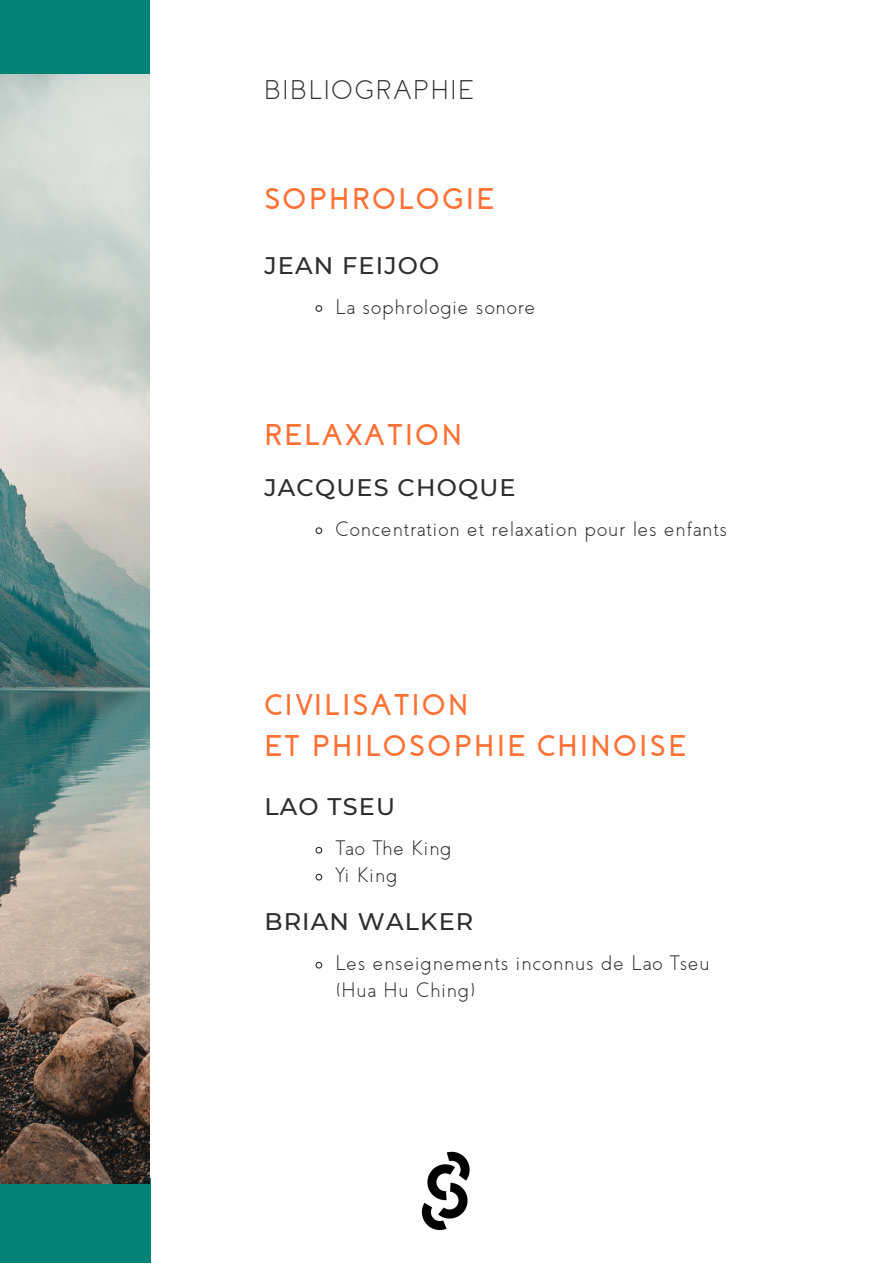
<style>
.page{position:relative;width:893px;height:1264px;background:#fff}
.page>*{position:absolute;margin:0;border:0;box-sizing:border-box;transform-origin:0 0}
.t1{font:700 30px/41.5px "Coves";letter-spacing:.08em;color:#ff7033}
.t2{font:300 27px "Coves";letter-spacing:.085em;color:#2e2e2e}
.t3{font:500 24px "Montserrat";letter-spacing:.05em;color:#2e2e2e}
.t4{font:300 21px/27px "Coves";letter-spacing:.065em;color:#2e2e2e}
</style>
<div class="page">
<div style="left:0;top:0;width:150px;height:82px;background:#008277"></div>
<div style="left:0;top:1177px;width:150px;height:85px;background:#008277"></div>
<svg style="left:315px;top:527px;width:8px;height:8px"></svg>
<img style="left:0;top:75px;width:150px;height:1108px">
<svg style="left:315px;top:846px;width:8px;height:8px"></svg>
<svg style="left:315px;top:873px;width:8px;height:8px"></svg>
<svg style="left:315px;top:961px;width:8px;height:8px"></svg>
<svg style="left:315px;top:305px;width:8px;height:7px"></svg>
<img style="left:421px;top:1151px;width:49px;height:80px">
<p class="t2" style="left:264px;top:76px;width:210px">BIBLIOGRAPHIE</p>
<h1 class="t1" style="left:264px;top:178px;width:231px">SOPHROLOGIE</h1>
<p class="t3" style="left:264px;top:250px;width:176px">JEAN FEIJOO</p>
<p class="t4" style="left:336px;top:293px;width:201px">La sophrologie sonore</p>
<h1 class="t1" style="left:264px;top:415px;width:199px">RELAXATION</h1>
<p class="t3" style="left:264px;top:472px;width:253px">JACQUES CHOQUE</p>
<p class="t4" style="left:336px;top:515px;width:392px">Concentration et relaxation pour les enfants</p>
<h1 class="t1" style="left:264px;top:684px;width:423px">CIVILISATION<br>ET PHILOSOPHIE CHINOISE</h1>
<p class="t3" style="left:264px;top:792px;width:132px">LAO TSEU</p>
<p class="t4" style="left:336px;top:835px;width:117px">Tao The King<br>Yi King</p>
<p class="t3" style="left:264px;top:907px;width:210px">BRIAN WALKER</p>
<p class="t4" style="left:336px;top:950px;width:375px">Les enseignements inconnus de Lao Tseu (Hua Hu Ching)</p>
</div>
